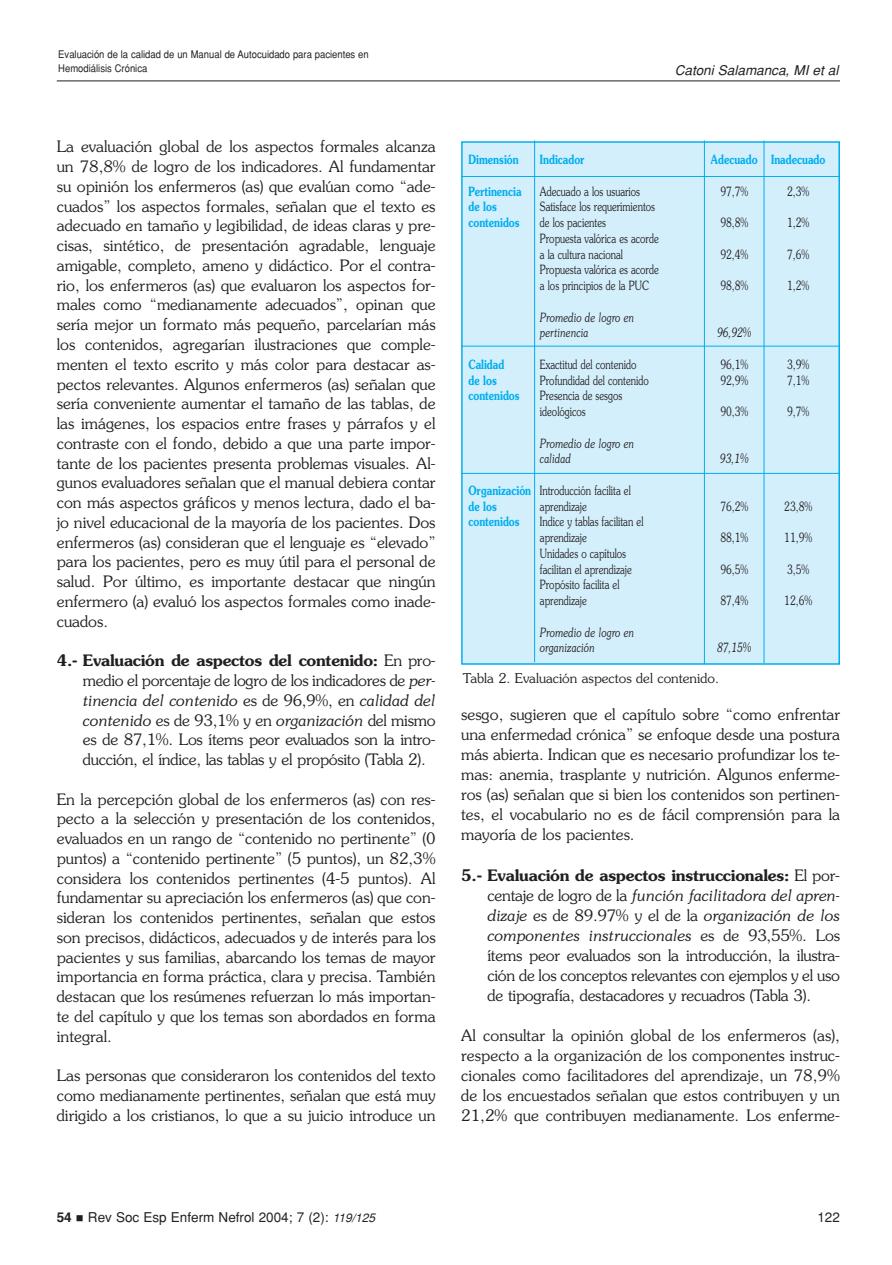
<style>
.page{position:relative;width:892px;height:1265px;background:#fff}
.page>*{position:absolute;margin:0;border:0;box-sizing:border-box;transform-origin:0 0}
.t1{font:300 15.75px/19.8px "Souvenir";color:#231f20;text-align:justify}
.t2{font:13.5px "Helvetica";color:#231f20}
.t3{font:300 13.5px "Souvenir";color:#231f20}
.t4{font:italic 13.5px "Helvetica";color:#231f20}
.t5{font:300 12.75px/15.8px "Souvenir";color:#231f20;scale:.75 1}
.t6{font:italic 300 12.75px/15.8px "Souvenir";color:#231f20;scale:.75 1}
.t7{font:600 12.75px "Souvenir";color:#00aeef;scale:.75 1}
.t8{font:10.5px/13.5px "Helvetica";color:#231f20;scale:.9 1}
.s1{font-weight:600}
.s2{font-style:italic}
.s3{font-weight:600;color:#00aeef}
.s4{font-weight:700}
.s5{font-style:italic;font-size:12px}
</style>
<div class="page">
<svg style="left:56px;top:80px;width:784px;height:585px"></svg>
<p class="t8" style="left:58px;top:49px;width:346px">Evaluación de la calidad de un Manual de Autocuidado para pacientes en<br>Hemodiálisis Crónica</p>
<p class="t1" style="left:57px;top:138px;width:380px">La evaluación global de los aspectos formales alcanza un 78,8% de logro de los indicadores. Al fundamentar su opinión los enfermeros (as) que evalúan como “ade&shy;cuados” los aspectos formales, señalan que el texto es adecuado en tamaño y legibilidad, de ideas claras y pre&shy;cisas, sintético, de presentación agradable, lenguaje amigable, completo, ameno y didáctico. Por el contra&shy;rio, los enfermeros (as) que evaluaron los aspectos for&shy;males como “medianamente adecuados”, opinan que sería mejor un formato más pequeño, parcelarían más los contenidos, agregarían ilustraciones que comple&shy;menten el texto escrito y más color para destacar as&shy;pectos relevantes. Algunos enfermeros (as) señalan que sería conveniente aumentar el tamaño de las tablas, de las imágenes, los espacios entre frases y párrafos y el contraste con el fondo, debido a que una parte impor&shy;tante de los pacientes presenta problemas visuales. Al&shy;gunos evaluadores señalan que el manual debiera contar con más aspectos gráficos y menos lectura, dado el ba&shy;jo nivel educacional de la mayoría de los pacientes. Dos enfermeros (as) consideran que el lenguaje es “elevado” para los pacientes, pero es muy útil para el personal de salud. Por último, es importante destacar que ningún enfermero (a) evaluó los aspectos formales como inade&shy;cuados.</p>
<p class="t1" style="left:83px;top:652px;width:354px;text-indent:-26px"><span class="s1">4.- Evaluación de aspectos del contenido:</span> En pro&shy;medio el porcentaje de logro de los indicadores de <span class="s2">per&shy;tinencia del contenido</span> es de 96,9%, en <span class="s2">calidad del contenido</span> es de 93,1% y en <span class="s2">organización</span> del mismo es de 87,1%. Los ítems peor evaluados son la intro&shy;ducción, el índice, las tablas y el propósito (Tabla 2).</p>
<p class="t1" style="left:57px;top:790px;width:380px">En la percepción global de los enfermeros (as) con res&shy;pecto a la selección y presentación de los contenidos, evaluados en un rango de “contenido no pertinente” (0 puntos) a “contenido pertinente” (5 puntos), un 82,3% considera los contenidos pertinentes (4-5 puntos). Al fundamentar su apreciación los enfermeros (as) que con&shy;sideran los contenidos pertinentes, señalan que estos son precisos, didácticos, adecuados y de interés para los pacientes y sus familias, abarcando los temas de mayor importancia en forma práctica, clara y precisa. También destacan que los resúmenes refuerzan lo más importan&shy;te del capítulo y que los temas son abordados en forma integral.</p>
<p class="t1" style="left:57px;top:1067px;width:380px">Las personas que consideraron los contenidos del texto como medianamente pertinentes, señalan que está muy dirigido a los cristianos, lo que a su juicio introduce un</p>
<p class="t4" style="left:674px;top:66px;width:168px">Catoni Salamanca, MI et al</p>
<p class="t7" style="left:468px;top:154px;width:69px">Dimensión</p>
<p class="t7" style="left:539px;top:154px;width:61px">Indicador</p>
<p class="t7" style="left:710px;top:154px;width:154px">Adecuado Inadecuado</p>
<p class="t7" style="left:468px;top:186px;width:72px">Pertinencia</p>
<p class="t5" style="left:539px;top:184px;width:135px">Adecuado a los usuarios</p>
<p class="t5" style="left:720px;top:184px;width:39px">97,7%</p>
<p class="t5" style="left:786px;top:184px;width:31px">2,3%</p>
<p class="t7" style="left:468px;top:202px;width:39px">de los</p>
<p class="t5" style="left:539px;top:200px;width:155px">Satisface los requerimientos</p>
<p class="t7" style="left:468px;top:217px;width:70px">contenidos</p>
<p class="t5" style="left:539px;top:216px;width:89px">de los pacientes</p>
<p class="t5" style="left:720px;top:216px;width:39px">98,8%</p>
<p class="t5" style="left:786px;top:216px;width:31px">1,2%</p>
<p class="t5" style="left:539px;top:231px;width:160px">Propuesta valórica es acorde a la cultura nacional</p>
<p class="t5" style="left:720px;top:247px;width:39px">92,4%</p>
<p class="t5" style="left:786px;top:247px;width:31px">7,6%</p>
<p class="t5" style="left:539px;top:263px;width:160px">Propuesta valórica es acorde a los principios de la PUC</p>
<p class="t6" style="left:539px;top:310px;width:127px">Promedio de logro en pertinencia</p>
<p class="t5" style="left:720px;top:279px;width:39px">98,8%</p>
<p class="t5" style="left:786px;top:279px;width:31px">1,2%</p>
<p class="t6" style="left:716px;top:326px;width:47px">96,92%</p>
<p class="t7" style="left:468px;top:359px;width:49px">Calidad</p>
<p class="t5" style="left:539px;top:357px;width:130px">Exactitud del contenido</p>
<p class="t5" style="left:720px;top:357px;width:39px">96,1%</p>
<p class="t5" style="left:786px;top:357px;width:31px">3,9%</p>
<p class="t7" style="left:468px;top:375px;width:39px">de los</p>
<p class="t5" style="left:539px;top:373px;width:147px">Profundidad del contenido</p>
<p class="t5" style="left:720px;top:373px;width:39px">92,9%</p>
<p class="t5" style="left:786px;top:373px;width:31px">7,1%</p>
<p class="t7" style="left:468px;top:391px;width:70px">contenidos</p>
<p class="t5" style="left:539px;top:389px;width:111px">Presencia de sesgos ideológicos</p>
<p class="t5" style="left:720px;top:405px;width:39px">90,3%</p>
<p class="t5" style="left:786px;top:405px;width:31px">9,7%</p>
<p class="t6" style="left:539px;top:436px;width:127px">Promedio de logro en calidad</p>
<p class="t6" style="left:719px;top:452px;width:40px">93,1%</p>
<p class="t5" style="left:468px;top:483px;width:218px"><span class="s3">Organización</span> Introducción facilita el <span class="s3">de los</span></p>
<p class="t5" style="left:539px;top:499px;width:64px">aprendizaje</p>
<p class="t5" style="left:720px;top:499px;width:39px">76,2%</p>
<p class="t5" style="left:783px;top:499px;width:39px">23,8%</p>
<p class="t7" style="left:468px;top:517px;width:70px">contenidos</p>
<p class="t5" style="left:539px;top:515px;width:139px">Indice y tablas facilitan el aprendizaje</p>
<p class="t5" style="left:539px;top:546px;width:124px">Unidades o capítulos facilitan el aprendizaje</p>
<p class="t5" style="left:539px;top:578px;width:108px">Propósito facilita el aprendizaje</p>
<p class="t5" style="left:720px;top:531px;width:39px">88,1%</p>
<p class="t5" style="left:783px;top:531px;width:39px">11,9%</p>
<p class="t5" style="left:720px;top:562px;width:39px">96,5%</p>
<p class="t5" style="left:786px;top:562px;width:31px">3,5%</p>
<p class="t5" style="left:720px;top:594px;width:39px">87,4%</p>
<p class="t5" style="left:783px;top:594px;width:39px">12,6%</p>
<p class="t6" style="left:539px;top:625px;width:127px">Promedio de logro en organización</p>
<p class="t6" style="left:716px;top:641px;width:47px">87,15%</p>
<p class="t3" style="left:462px;top:672px;width:258px">Tabla 2. Evaluación aspectos del contenido.</p>
<p class="t1" style="left:461px;top:706px;width:380px">sesgo, sugieren que el capítulo sobre “como enfrentar una enfermedad crónica” se enfoque desde una postura más abierta. Indican que es necesario profundizar los te&shy;mas: anemia, trasplante y nutrición. Algunos enferme&shy;ros (as) señalan que si bien los contenidos son pertinen&shy;tes, el vocabulario no es de fácil comprensión para la mayoría de los pacientes.</p>
<p class="t1" style="left:487px;top:866px;width:354px;text-indent:-26px"><span class="s1">5.- Evaluación de aspectos instruccionales:</span> El por&shy;centaje de logro de la <span class="s2">función facilitadora del apren&shy;dizaje</span> es de 89.97% y el de la <span class="s2">organización de los componentes instruccionales</span> es de 93,55%. Los ítems peor evaluados son la introducción, la ilustra&shy;ción de los conceptos relevantes con ejemplos y el uso de tipografía, destacadores y recuadros (Tabla 3).</p>
<p class="t1" style="left:461px;top:1026px;width:380px">Al consultar la opinión global de los enfermeros (as), respecto a la organización de los componentes instruc&shy;cionales como facilitadores del aprendizaje, un 78,9% de los encuestados señalan que estos contribuyen y un 21,2% que contribuyen medianamente. Los enferme-</p>
<p class="t2" style="left:57px;top:1212px;width:322px"><span class="s4">54</span> Rev Soc Esp Enferm Nefrol 2004; 7 (2): <span class="s5">119/125</span></p>
<p class="t2" style="left:817px;top:1212px;width:24px">122</p>
</div>
